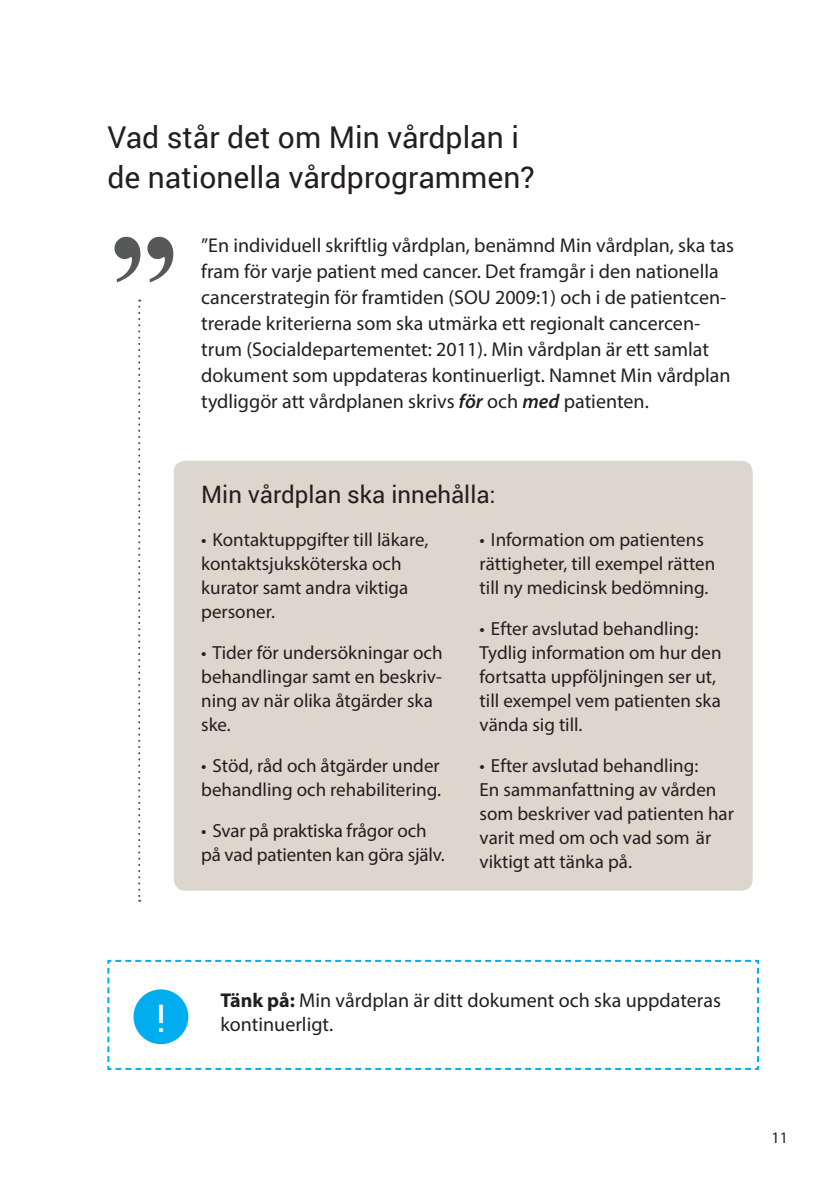
<style>
.page{position:relative;width:840px;height:1191px;background:#fff}
.page>*{position:absolute;margin:0;border:0;box-sizing:border-box;transform-origin:0 0}
.t1{font:700 140px "Times New Roman";color:#57585a}
.t2{font:38px "Roboto";color:#fff}
.t3{font:30px/40px "Roboto";color:#231f20}
.t4{font:24px "Roboto";color:#231f20}
.t5{font:20px/26px "Myriad Pro";color:#231f20}
.t6{font:19px/24px "Myriad Pro";color:#231f20}
.t7{font:16px "Myriad Pro";color:#231f20}
.s1{font-weight:600;font-style:italic}
.s2{font-weight:700}
</style>
<div class="page">
<svg style="left:138px;top:299px;width:2px;height:602px"></svg>
<div style="left:174px;top:461px;width:578px;height:429px;background:#dcd6cc;border-radius:11px"></div>
<svg style="left:107px;top:959px;width:652px;height:111px"></svg>
<h3 class="t3" style="left:107px;top:116px;width:428px">Vad står det om Min vårdplan i de nationella vårdprogrammen?</h3>
<h1 class="t1" style="left:109px;top:188px;width:72px">”</h1>
<p class="t5" style="left:201px;top:232px;width:534px">”En individuell skriftlig vårdplan, benämnd Min vårdplan, ska tas fram för varje patient med cancer. Det framgår i den nationella cancerstrategin för framtiden (SOU 2009:1) och i de patientcen&shy;trerade kriterierna som ska utmärka ett regionalt cancercen&shy;trum (Socialdepartementet: 2011). Min vårdplan är ett samlat dokument som uppdateras kontinuerligt. Namnet Min vårdplan tydliggör att vårdplanen skrivs <span class="s1">för</span> och <span class="s1">med</span> patienten.</p>
<p class="t4" style="left:201px;top:477px;width:296px">Min vårdplan ska innehålla:</p>
<p class="t6" style="left:201px;top:527px;width:228px">• Kontaktuppgifter till läkare, kontaktsjuksköterska och kurator samt andra viktiga personer.</p>
<p class="t6" style="left:201px;top:640px;width:243px">• Tider för undersökningar och behandlingar samt en beskriv&shy;ning av när olika åtgärder ska ske.</p>
<p class="t6" style="left:201px;top:753px;width:241px">• Stöd, råd och åtgärder under behandling och rehabilitering.</p>
<p class="t6" style="left:201px;top:818px;width:245px">• Svar på praktiska frågor och på vad patienten kan göra själv.</p>
<p class="t6" style="left:479px;top:527px;width:237px">• Information om patientens rättigheter, till exempel rätten till ny medicinsk bedömning.</p>
<p class="t6" style="left:479px;top:616px;width:243px">• Efter avslutad behandling:<br>Tydlig information om hur den fortsatta uppföljningen ser ut, till exempel vem patienten ska vända sig till.</p>
<p class="t6" style="left:479px;top:753px;width:256px">• Efter avslutad behandling:<br>En sammanfattning av vården som beskriver vad patienten har varit med om och vad som är viktigt att tänka på.</p>
<h2 class="t2" style="left:156px;top:991px;width:11px">!</h2>
<p class="t5" style="left:220px;top:987px;width:501px"><span class="s2">Tänk på:</span> Min vårdplan är ditt dokument och ska uppdateras</p>
<p class="t5" style="left:220px;top:1011px;width:114px">kontinuerligt.</p>
<p class="t7" style="left:771px;top:1128px;width:18px">11</p>
</div>
